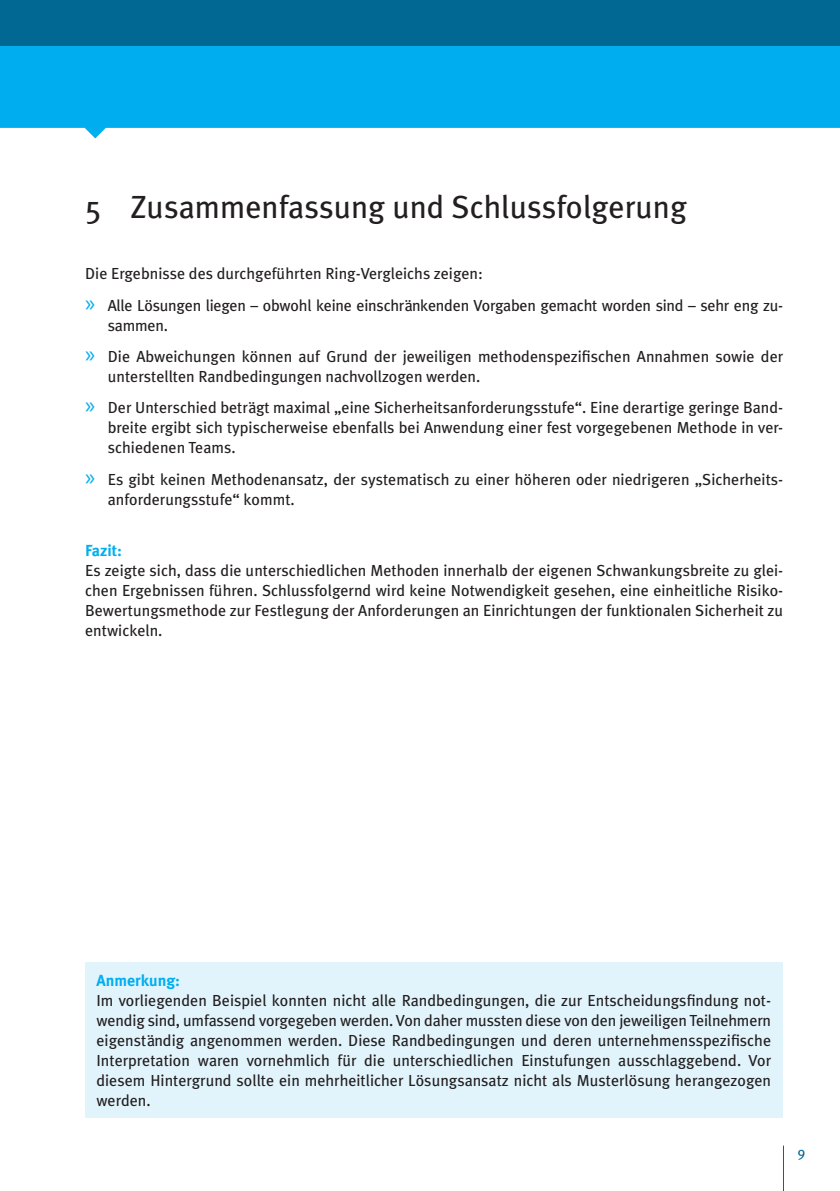
<style>
.page{position:relative;width:840px;height:1191px;background:#fff}
.page>*{position:absolute;margin:0;border:0;box-sizing:border-box;transform-origin:0 0}
.t1{font:32px "Meta Plus";color:#231f20}
.t2{font:16px/20px "Meta Plus";color:#231f20}
.t3{font:700 16px "Meta Plus";color:#00aeef}
.t4{font:14px "Meta Plus";color:#006893}
.s1{font-family:"Myriad Pro";font-size:24px;color:#00aeef}
</style>
<div class="page">
<svg style="left:1px;top:45px;width:838px;height:93px;fill:#00aeef"></svg>
<hr style="left:782px;top:1145px;width:1px;height:46px;background:#006893">
<svg style="left:0;top:45px;width:1px;height:83px"></svg>
<div style="left:0;top:0;width:839px;height:45px;background:#006893"></div>
<div style="left:85px;top:961px;width:697px;height:156px;background:#e1f4fc"></div>
<h1 class="t1" style="left:85px;top:188px;width:603px">5 Zusammenfassung und Schlussfolgerung</h1>
<p class="t2" style="left:85px;top:258px;width:699px;line-height:31.4px">Die Ergebnisse des durchgeführten Ring-Vergleichs zeigen:<br><span class="s1">»</span> Alle Lösungen liegen – obwohl keine einschränkenden Vorgaben gemacht worden sind – sehr eng zu-</p>
<p class="t2" style="left:85px;top:309px;width:699px;line-height:31.4px;text-indent:23px">sammen.<br><span class="s1">»</span> Die Abweichungen können auf Grund der jeweiligen methodenspezifischen Annahmen sowie der</p>
<p class="t2" style="left:85px;top:360px;width:699px;line-height:31.4px;text-indent:23px">unterstellten Randbedingungen nachvollzogen werden.<br><span class="s1">»</span> Der Unterschied beträgt maximal „eine Sicherheitsanforderungsstufe“. Eine derartige geringe Band-</p>
<p class="t2" style="left:108px;top:417px;width:676px">breite ergibt sich typischerweise ebenfalls bei Anwendung einer fest vorgegebenen Methode in ver&shy;schiedenen Teams.</p>
<p class="t2" style="left:108px;top:469px;width:674px;text-indent:-23px"><span class="s1">»</span> Es gibt keinen Methodenansatz, der systematisch zu einer höheren oder niedrigeren „Sicherheits&shy;anforderungsstufe“ kommt.</p>
<p class="t3" style="left:85px;top:541px;width:38px">Fazit:</p>
<p class="t2" style="left:85px;top:560px;width:699px;text-align:justify">Es zeigte sich, dass die unterschiedlichen Methoden innerhalb der eigenen Schwankungsbreite zu glei&shy;chen Ergebnissen führen. Schlussfolgernd wird keine Notwendigkeit gesehen, eine einheitliche Risiko-Bewertungsmethode zur Festlegung der Anforderungen an Einrichtungen der funktionalen Sicherheit zu entwickeln.</p>
<p class="t3" style="left:96px;top:971px;width:85px">Anmerkung:</p>
<p class="t2" style="left:96px;top:990px;width:675px;text-align:justify">Im vorliegenden Beispiel konnten nicht alle Randbedingungen, die zur Entscheidungsfindung not&shy;wendig sind, umfassend vorgegeben werden. Von daher mussten diese von den jeweiligen Teilnehmern eigenständig angenommen werden. Diese Randbedingungen und deren unternehmensspezifische Interpretation waren vornehmlich für die unterschiedlichen Einstufungen ausschlaggebend. Vor diesem Hintergrund sollte ein mehrheitlicher Lösungsansatz nicht als Musterlösung herangezogen werden.</p>
<p class="t4" style="left:797px;top:1143px;width:9px">9</p>
</div>
